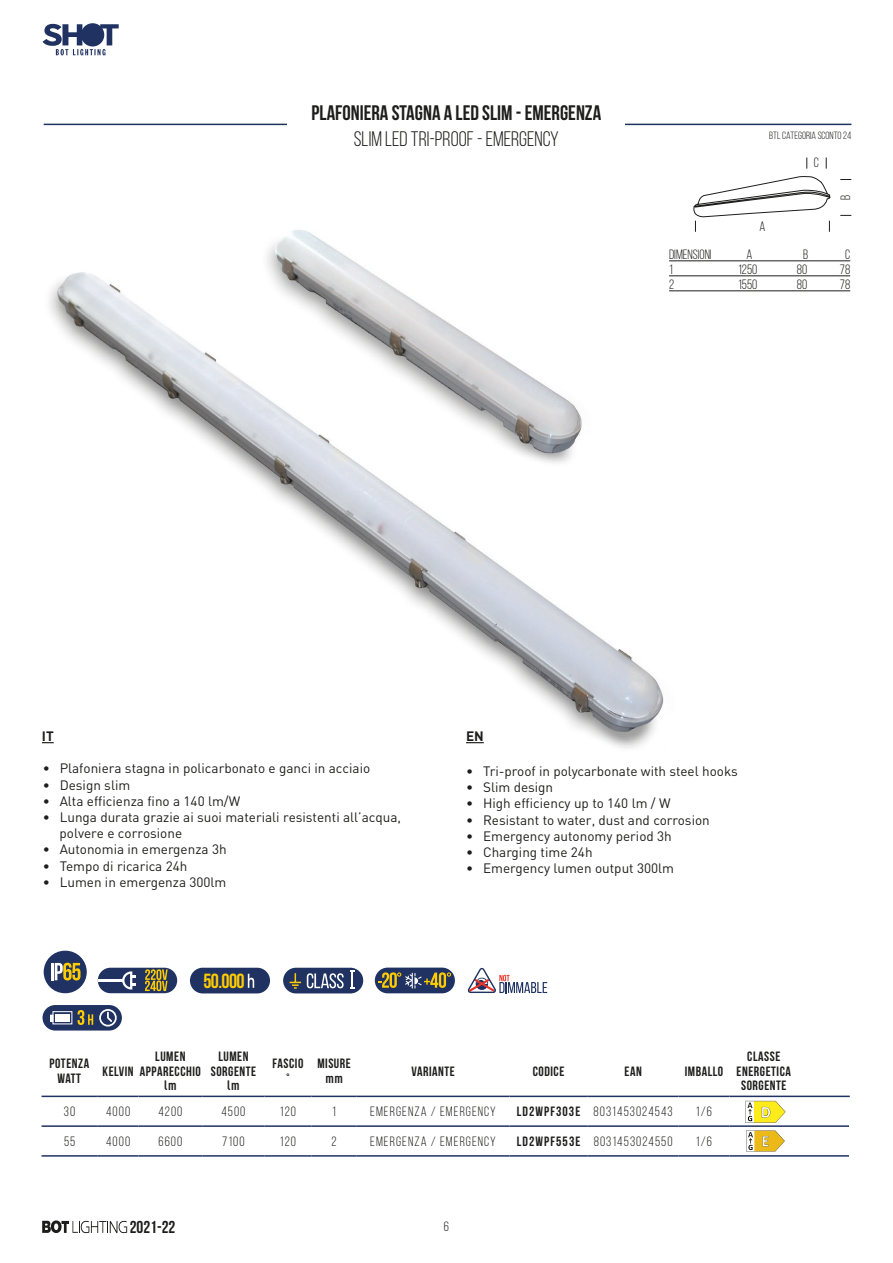
<style>
.page{position:relative;width:893px;height:1263px;background:#fff}
.page>*{position:absolute;margin:0;border:0;box-sizing:border-box;transform-origin:0 0}
.t1{font:700 21px "Bebas Neue";color:#1d1d1b}
.t2{font:21px "Bebas Neue";color:#1d1d1b}
.t3{font:700 20.4px "Bebas Neue";color:#fc0}
.t4{font:700 17.25px "Bebas Neue";color:#1d1d1b}
.t5{font:13.5px/16.2px "DIN";color:#1d1d1b}
.t6{font:13.5px "Bebas Neue";letter-spacing:.08em;color:#1d1d1b}
.t7{font:700 13.5px/14.4px "Bebas Neue";letter-spacing:.04em;color:#1d1d1b;text-align:center}
.t8{font:13.5px "Bebas Neue";color:#1d1d1b}
.t9{font:700 condensed 13.5px "DIN Pro";color:#1d1d1b}
.t10{font:700 13.5px "DIN Pro";color:#1d1d1b}
.t11{font:10.5px "Bebas Neue";color:#1d1d1b}
.s1{font-weight:700}
</style>
<div class="page">
<img style="left:43px;top:230px;width:650px;height:519px">
<hr style="left:669px;top:260px;width:181px;height:1px;background:#1d1d1b">
<hr style="left:669px;top:275px;width:181px;height:1px;background:#1d1d1b">
<hr style="left:669px;top:290px;width:181px;height:1px;background:#1d1d1b">
<svg style="left:42px;top:742px;width:12px;height:1px"></svg>
<svg style="left:466px;top:742px;width:18px;height:1px"></svg>
<hr style="left:44px;top:124px;width:807px;height:1px;background:#203262">
<div style="left:288px;top:91px;width:337px;height:69px;background:#fff"></div>
<svg style="left:42px;top:1097px;width:807px;height:16px"></svg>
<hr style="left:98px;top:1095px;width:40px;height:2px;background:#203262">
<hr style="left:98px;top:1125px;width:40px;height:2px;background:#203262">
<hr style="left:98px;top:1155px;width:40px;height:2px;background:#203262">
<hr style="left:42px;top:1095px;width:56px;height:2px;background:#203262">
<hr style="left:138px;top:1095px;width:64px;height:2px;background:#203262">
<hr style="left:202px;top:1095px;width:63px;height:2px;background:#203262">
<hr style="left:265px;top:1095px;width:46px;height:2px;background:#203262">
<hr style="left:311px;top:1095px;width:46px;height:2px;background:#203262">
<hr style="left:509px;top:1095px;width:79px;height:2px;background:#203262">
<hr style="left:588px;top:1095px;width:90px;height:2px;background:#203262">
<hr style="left:678px;top:1095px;width:51px;height:2px;background:#203262">
<hr style="left:42px;top:1125px;width:56px;height:2px;background:#203262">
<hr style="left:42px;top:1155px;width:56px;height:2px;background:#203262">
<hr style="left:138px;top:1125px;width:64px;height:2px;background:#203262">
<hr style="left:202px;top:1125px;width:63px;height:2px;background:#203262">
<hr style="left:138px;top:1155px;width:64px;height:2px;background:#203262">
<hr style="left:202px;top:1155px;width:63px;height:2px;background:#203262">
<hr style="left:265px;top:1125px;width:46px;height:2px;background:#203262">
<hr style="left:311px;top:1125px;width:46px;height:2px;background:#203262">
<hr style="left:311px;top:1155px;width:46px;height:2px;background:#203262">
<hr style="left:509px;top:1125px;width:79px;height:2px;background:#203262">
<hr style="left:509px;top:1155px;width:79px;height:2px;background:#203262">
<hr style="left:588px;top:1125px;width:90px;height:2px;background:#203262">
<hr style="left:588px;top:1155px;width:90px;height:2px;background:#203262">
<hr style="left:678px;top:1125px;width:51px;height:2px;background:#203262">
<hr style="left:678px;top:1155px;width:51px;height:2px;background:#203262">
<hr style="left:265px;top:1155px;width:46px;height:2px;background:#203262">
<hr style="left:357px;top:1095px;width:152px;height:2px;background:#203262">
<hr style="left:729px;top:1095px;width:69px;height:2px;background:#203262">
<hr style="left:798px;top:1095px;width:52px;height:2px;background:#203262">
<hr style="left:357px;top:1125px;width:152px;height:2px;background:#203262">
<hr style="left:729px;top:1125px;width:69px;height:2px;background:#203262">
<hr style="left:798px;top:1125px;width:51px;height:2px;background:#203262">
<hr style="left:357px;top:1155px;width:152px;height:2px;background:#203262">
<hr style="left:729px;top:1155px;width:69px;height:2px;background:#203262">
<hr style="left:798px;top:1155px;width:51px;height:2px;background:#203262">
<svg style="left:468px;top:968px;width:79px;height:25px"></svg>
<div style="left:44px;top:951px;width:43px;height:42px;background:#203262;border-radius:21px"></div>
<hr style="left:51px;top:963px;width:3px;height:17px;background:#fff">
<svg style="left:55px;top:963px;width:25px;height:17px"></svg>
<div style="left:375px;top:967px;width:80px;height:26px;background:#203262;border-radius:13px"></div>
<svg style="left:378px;top:972px;width:73px;height:16px"></svg>
<div style="left:43px;top:1005px;width:79px;height:25px;background:#203262;border-radius:13px"></div>
<svg style="left:78px;top:1010px;width:15px;height:15px"></svg>
<div style="left:52px;top:1011px;width:20px;height:13px;border:1px solid #fff"></div>
<svg style="left:50px;top:1014px;width:20px;height:8px"></svg>
<svg style="left:99px;top:1009px;width:18px;height:17px"></svg>
<svg style="left:693px;top:176px;width:138px;height:56px"></svg>
<div style="left:283px;top:968px;width:80px;height:25px;background:#203262;border-radius:13px"></div>
<svg style="left:307px;top:973px;width:37px;height:15px"></svg>
<svg style="left:290px;top:973px;width:11px;height:16px"></svg>
<svg style="left:350px;top:971px;width:4px;height:18px"></svg>
<div style="left:190px;top:968px;width:80px;height:25px;background:#203262;border-radius:13px"></div>
<svg style="left:248px;top:974px;width:6px;height:14px"></svg>
<div style="left:98px;top:968px;width:79px;height:25px;background:#203262;border-radius:13px"></div>
<svg style="left:145px;top:969px;width:23px;height:22px"></svg>
<hr style="left:98px;top:979px;width:25px;height:2px;background:#fff">
<svg style="left:122px;top:971px;width:14px;height:18px"></svg>
<svg style="left:745px;top:1101px;width:40px;height:22px"></svg>
<svg style="left:746px;top:1130px;width:39px;height:22px"></svg>
<svg style="left:42px;top:1220px;width:85px;height:13px"></svg>
<svg style="left:43px;top:24px;width:76px;height:31px"></svg>
<h1 class="t1" style="left:312px;top:102px;width:291px">PLAFONIERA STAGNA A LED SLIM - EMERGENZA</h1>
<h1 class="t2" style="left:354px;top:127px;width:207px">SLIM LED TRI-PROOF - EMERGENCY</h1>
<p class="t11" style="left:769px;top:130px;width:84px">BTL CATEGORIA SCONTO 24</p>
<p class="t6" style="left:759px;top:219px;width:7px">A</p>
<p class="t6" style="left:814px;top:156px;width:7px">C</p>
<p class="t6" style="left:838px;top:200px;width:7px;rotate:-90deg">B</p>
<p class="t8" style="left:669px;top:247px;width:44px">DIMENSIONI</p>
<p class="t6" style="left:746px;top:247px;width:7px">A</p>
<p class="t6" style="left:803px;top:247px;width:7px">B</p>
<p class="t6" style="left:845px;top:247px;width:7px">C</p>
<p class="t6" style="left:669px;top:262px;width:5px">1</p>
<p class="t6" style="left:738px;top:262px;width:21px">1250</p>
<p class="t6" style="left:797px;top:262px;width:12px">80</p>
<p class="t6" style="left:840px;top:262px;width:12px">78</p>
<p class="t6" style="left:669px;top:277px;width:7px">2</p>
<p class="t6" style="left:738px;top:277px;width:21px">1550</p>
<p class="t6" style="left:797px;top:277px;width:12px">80</p>
<p class="t6" style="left:840px;top:277px;width:12px">78</p>
<p class="t10" style="left:42px;top:725px;width:13px">IT</p>
<p class="t5" style="left:43px;top:760px;width:329px">• Plafoniera stagna in policarbonato e ganci in acciaio</p>
<p class="t5" style="left:43px;top:776px;width:89px">• Design slim</p>
<p class="t5" style="left:43px;top:793px;width:199px">• Alta efficienza fino a 140 lm/W</p>
<p class="t5" style="left:59px;top:809px;width:343px;text-indent:-17px">• Lunga durata grazie ai suoi materiali resistenti all’acqua, polvere e corrosione</p>
<p class="t5" style="left:43px;top:841px;width:185px">• Autonomia in emergenza 3h</p>
<p class="t5" style="left:43px;top:857px;width:146px">• Tempo di ricarica 24h</p>
<p class="t5" style="left:43px;top:874px;width:185px">• Lumen in emergenza 300lm</p>
<p class="t10" style="left:466px;top:725px;width:19px">EN</p>
<p class="t5" style="left:466px;top:763px;width:273px">• Tri-proof in polycarbonate with steel hooks</p>
<p class="t5" style="left:466px;top:779px;width:89px">• Slim design</p>
<p class="t5" style="left:466px;top:795px;width:206px">• High efficiency up to 140 lm / W</p>
<p class="t5" style="left:466px;top:811px;width:245px">• Resistant to water, dust and corrosion</p>
<p class="t5" style="left:466px;top:828px;width:207px">• Emergency autonomy period 3h</p>
<p class="t5" style="left:466px;top:844px;width:128px">• Charging time 24h</p>
<p class="t5" style="left:466px;top:860px;width:210px">• Emergency lumen output 300lm</p>
<h2 class="t3" style="left:203px;top:969px;width:43px">50.000</h2>
<p class="t7" style="left:140px;top:1049px;width:63px">LUMEN<br>APPARECCHIO</p>
<p class="t9" style="left:164px;top:1075px;width:14px">lm</p>
<p class="t7" style="left:49px;top:1056px;width:41px">POTENZA<br>WATT</p>
<p class="t7" style="left:103px;top:1063px;width:33px">KELVIN</p>
<p class="t7" style="left:211px;top:1049px;width:47px">LUMEN<br>SORGENTE</p>
<p class="t9" style="left:227px;top:1075px;width:14px">lm</p>
<p class="t7" style="left:273px;top:1056px;width:32px">FASCIO °</p>
<p class="t7" style="left:317px;top:1056px;width:35px">MISURE</p>
<p class="t9" style="left:325px;top:1068px;width:19px">mm</p>
<p class="t7" style="left:411px;top:1063px;width:45px">VARIANTE</p>
<p class="t7" style="left:533px;top:1063px;width:33px">CODICE</p>
<p class="t7" style="left:624px;top:1063px;width:19px">EAN</p>
<p class="t7" style="left:685px;top:1063px;width:40px">IMBALLO</p>
<p class="t7" style="left:737px;top:1049px;width:56px">CLASSE<br>ENERGETICA<br>SORGENTE</p>
<p class="t6" style="left:64px;top:1104px;width:13px">30</p>
<p class="t6" style="left:106px;top:1104px;width:26px">4000</p>
<p class="t6" style="left:158px;top:1104px;width:26px">4200</p>
<p class="t6" style="left:221px;top:1104px;width:26px">4500</p>
<p class="t6" style="left:280px;top:1104px;width:18px">120</p>
<p class="t6" style="left:332px;top:1104px;width:5px">1</p>
<p class="t6" style="left:370px;top:1104px;width:127px">EMERGENZA / EMERGENCY</p>
<p class="t6" style="left:517px;top:1104px;width:157px"><span class="s1">LD2WPF303E</span> 8031453024543</p>
<p class="t6" style="left:696px;top:1104px;width:18px">1/6</p>
<p class="t6" style="left:64px;top:1134px;width:13px">55</p>
<p class="t6" style="left:106px;top:1134px;width:26px">4000</p>
<p class="t6" style="left:158px;top:1134px;width:25px">6600</p>
<p class="t6" style="left:222px;top:1134px;width:24px">7100</p>
<p class="t6" style="left:280px;top:1134px;width:18px">120</p>
<p class="t6" style="left:332px;top:1134px;width:7px">2</p>
<p class="t6" style="left:370px;top:1134px;width:127px">EMERGENZA / EMERGENCY</p>
<p class="t6" style="left:517px;top:1134px;width:157px"><span class="s1">LD2WPF553E</span> 8031453024550</p>
<p class="t6" style="left:696px;top:1134px;width:18px">1/6</p>
<p class="t4" style="left:130px;top:1217px;width:47px">2021-22</p>
<p class="t6" style="left:444px;top:1219px;width:7px">6</p>
</div>
